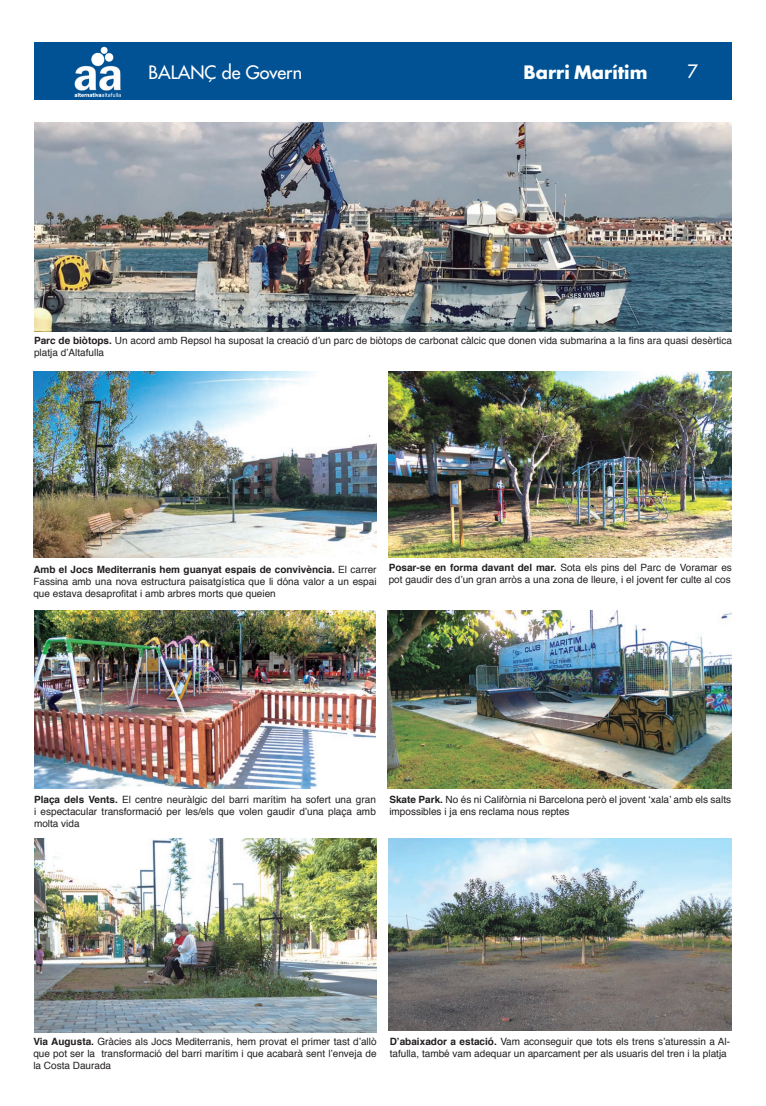
<style>
.page{position:relative;width:766px;height:1106px;background:#fff}
.page>*{position:absolute;margin:0;border:0;box-sizing:border-box;transform-origin:0 0}
.t1{font:18px "Futura";color:#fff}
.t2{font:700 18px "Futura";color:#fff}
.t3{font:10px/12px "Helvetica";color:#231f20}
.s1{font-weight:700}
</style>
<div class="page">
<div style="left:34px;top:42px;width:697px;height:58px;background:#005294"></div>
<img style="left:74px;top:46px;width:47px;height:51px">
<img style="left:34px;top:122px;width:697px;height:209px">
<img style="left:388px;top:371px;width:343px;height:187px">
<img style="left:33px;top:371px;width:343px;height:187px">
<img style="left:34px;top:838px;width:342px;height:194px">
<img style="left:388px;top:838px;width:342px;height:192px">
<img style="left:388px;top:610px;width:343px;height:179px">
<img style="left:34px;top:610px;width:342px;height:179px">
<h1 class="t1" style="left:148px;top:60px;width:155px">BALANÇ de Govern</h1>
<h1 class="t2" style="left:523px;top:59px;width:125px">Barri Marítim</h1>
<h1 class="t1" style="left:687px;top:60px;width:12px">7</h1>
<p class="t3" style="left:34px;top:335px;width:699px"><span class="s1">Parc de biòtops.</span> Un acord amb Repsol ha suposat la creació d’un parc de biòtops de carbonat càlcic que donen vida submarina a la fins ara quasi desèrtica platja d’Altafulla</p>
<p class="t3" style="left:33px;top:563px;width:344px;text-align:justify"><span class="s1">Amb el Jocs Mediterranis hem guanyat espais de convivència.</span> El carrer Fassina amb una nova estructura paisatgística que li dóna valor a un espai que estava desaprofitat i amb arbres morts que queien</p>
<p class="t3" style="left:388px;top:562px;width:344px"><span class="s1">Posar-se en forma davant del mar.</span> Sota els pins del Parc de Voramar es pot gaudir des d’un gran arròs a una zona de lleure, i el jovent fer culte al cos</p>
<p class="t3" style="left:34px;top:794px;width:343px;text-align:justify"><span class="s1">Plaça dels Vents.</span> El centre neuràlgic del barri marítim ha sofert una gran i espectacular transformació per les/els que volen gaudir d’una plaça amb molta vida</p>
<p class="t3" style="left:389px;top:794px;width:343px"><span class="s1">Skate Park.</span> No és ni Califòrnia ni Barcelona però el jovent ‘xala’ amb els salts impossibles i ja ens reclama nous reptes</p>
<p class="t3" style="left:33px;top:1036px;width:344px;text-align:justify"><span class="s1">Via Augusta.</span> Gràcies als Jocs Mediterranis, hem provat el primer tast d’allò que pot ser la transformació del barri marítim i que acabarà sent l’enveja de la Costa Daurada</p>
<p class="t3" style="left:389px;top:1035px;width:342px"><span class="s1">D’abaixador a estació.</span> Vam aconseguir que tots els trens s’aturessin a Al&shy;tafulla, també vam adequar un aparcament per als usuaris del tren i la platja</p>
</div>
